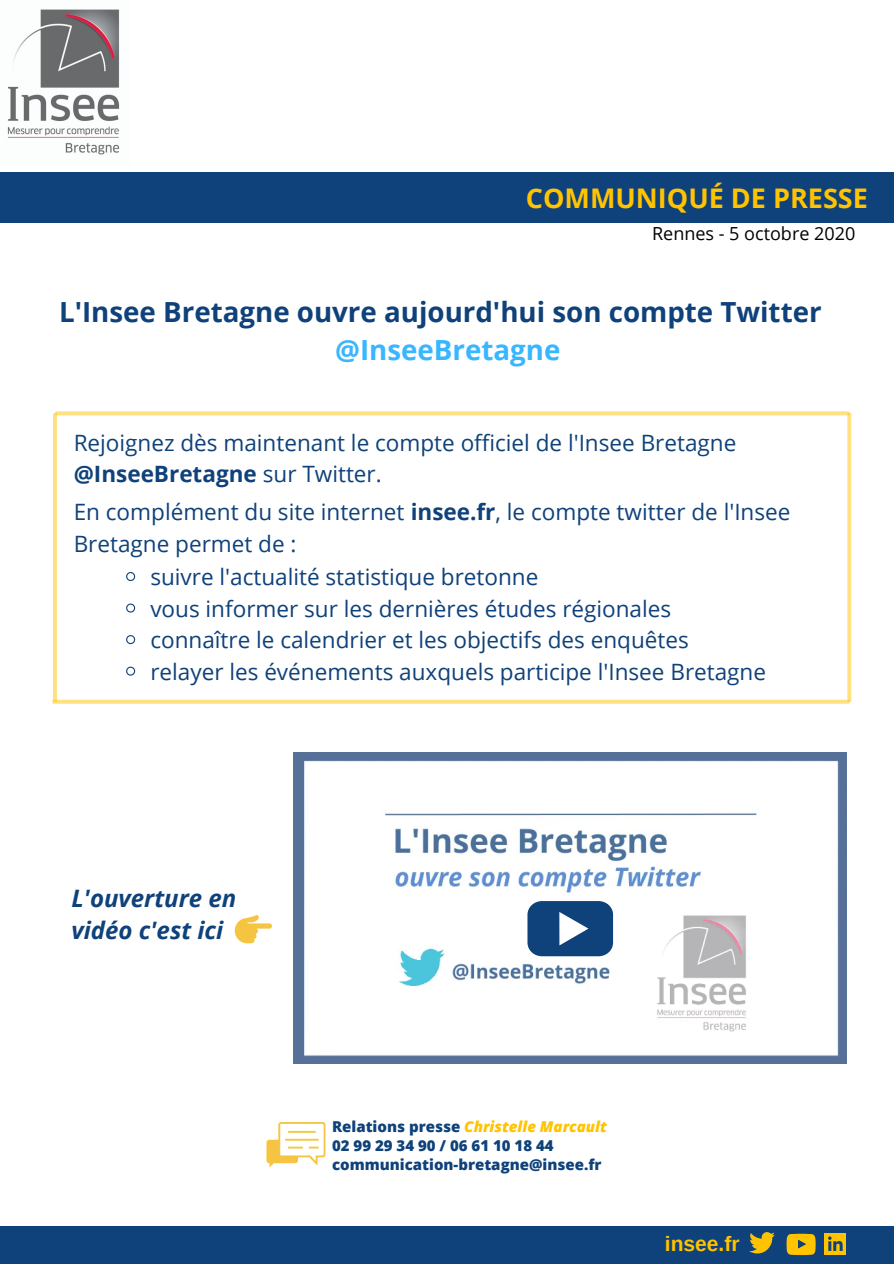
<style>
.page{position:relative;width:894px;height:1264px;background:#fff}
.page>*{position:absolute;margin:0;border:0;box-sizing:border-box;transform-origin:0 0}
.t1{font:700 27.75px "Open Sans";color:#0f417a}
.t2{font:700 27.75px "Open Sans";color:#38b6ff}
.t3{font:700 27px "Open Sans";color:#ffc300}
.t4{font:italic 700 24px/32.7px "Open Sans";color:#0f417a}
.t5{font:22.5px/31.5px "Open Sans";color:#0f417a}
.t6{font:700 21px "Arimo";color:#ffc300}
.t7{font:18px "Open Sans";color:#000}
.t8{font:800 15px/19.2px "Open Sans";color:#0f417a}
.s1{font-weight:700}
.s2{font-style:italic;color:#ffc300}
</style>
<div class="page">
<img style="left:7px;top:9px;width:113px;height:146px">
<div style="left:0;top:172px;width:893px;height:50px;background:#0f417a"></div>
<div style="left:0;top:1226px;width:893px;height:37px;background:#0f417a"></div>
<svg style="left:749px;top:1232px;width:25px;height:21px"></svg>
<svg style="left:786px;top:1233px;width:29px;height:21px"></svg>
<div style="left:824px;top:1232px;width:21px;height:22px;background:#ffc300"></div>
<svg style="left:828px;top:1236px;width:14px;height:14px"></svg>
<img style="left:266px;top:1121px;width:60px;height:47px">
<img style="left:294px;top:753px;width:551px;height:310px">
<svg style="left:527px;top:901px;width:86px;height:55px"></svg>
<svg style="left:235px;top:915px;width:37px;height:28px"></svg>
<svg style="left:52px;top:411px;width:799px;height:292px"></svg>
<p class="t3" style="left:525px;top:179px;width:343px">COMMUNIQUÉ DE PRESSE</p>
<p class="t7" style="left:652px;top:220px;width:205px">Rennes - 5 octobre 2020</p>
<p class="t1" style="left:59px;top:292px;width:763px">L'Insee Bretagne ouvre aujourd'hui son compte Twitter</p>
<p class="t2" style="left:335px;top:330px;width:227px">@InseeBretagne</p>
<p class="t5" style="left:74px;top:426px;width:664px">Rejoignez dès maintenant le compte officiel de l'Insee Bretagne <span class="s1">@InseeBretagne</span> sur Twitter.</p>
<p class="t5" style="left:74px;top:495px;width:718px">En complément du site internet <span class="s1">insee.fr</span>, le compte twitter de l'Insee<br>Bretagne permet de :</p>
<p class="t5" style="left:150px;top:560px;width:617px">suivre l'actualité statistique bretonne<br>vous informer sur les dernières études régionales connaître le calendrier et les objectifs des enquêtes relayer les événements auxquels participe l'Insee Bretagne</p>
<p class="t4" style="left:71px;top:880px;width:166px">L'ouverture en vidéo c'est ici</p>
<p class="t8" style="left:332px;top:1116px;width:276px">Relations presse <span class="s2">Christelle Marcault<br></span>02 99 29 34 90 / 06 61 10 18 44 communication-bretagne@insee.fr</p>
<p class="t6" style="left:664px;top:1232px;width:76px">insee.fr</p>
</div>
